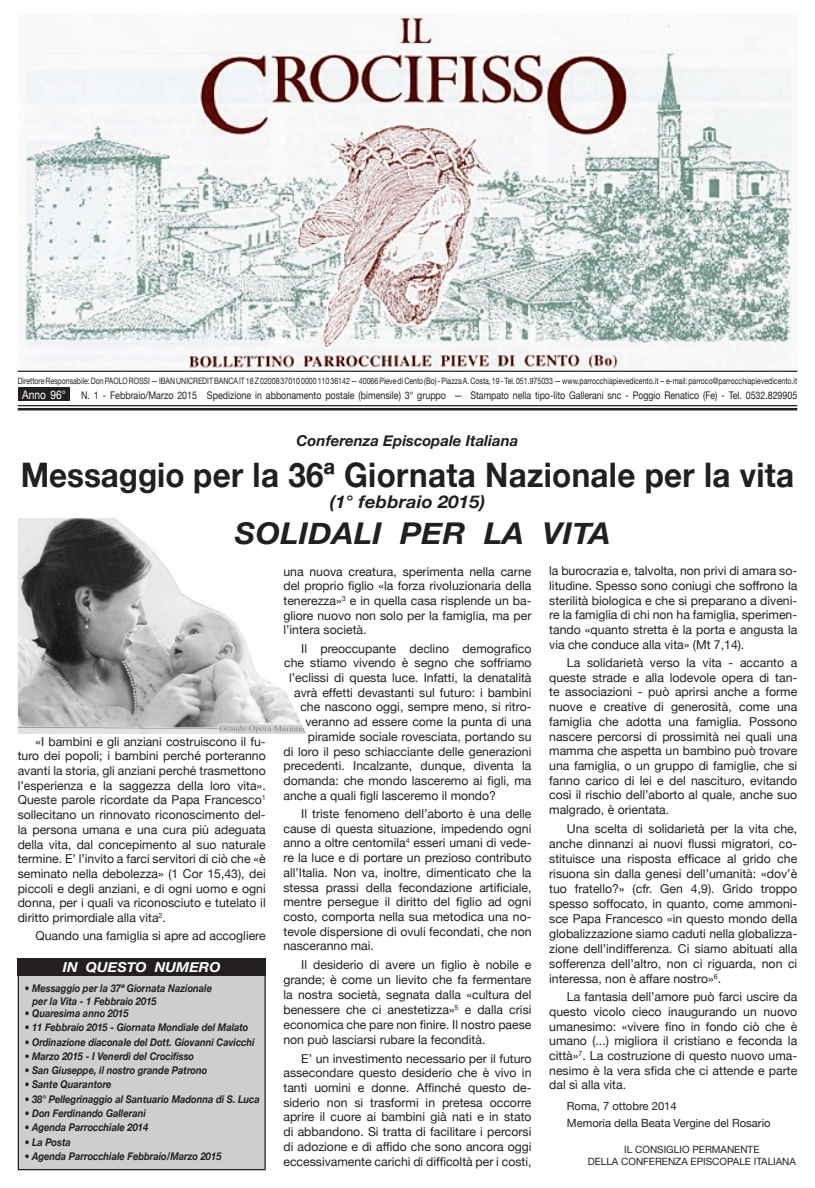
<style>
.page{position:relative;width:815px;height:1188px;background:#fff}
.page>*{position:absolute;margin:0;border:0;box-sizing:border-box;transform-origin:0 0}
.t1{font:700 33.75px "Helvetica Neue";letter-spacing:.01em;color:#231f20;scale:.93 1}
.t2{font:italic 700 30px "Helvetica Neue";letter-spacing:.01em;color:#231f20;scale:1.05 1}
.t3{font:italic 700 17.5px "Helvetica Neue";letter-spacing:.01em;color:#231f20;scale:1.05 1}
.t4{font:italic 700 15px "Helvetica Neue";color:#231f20}
.t5{font:italic 700 13.75px "Helvetica Neue";color:#fff;scale:1.05 1}
.t6{font:12.25px/14.8px "Helvetica Neue";color:#231f20;text-align:justify}
.t7{font:12px "Helvetica Neue";color:#fff;scale:.85 1}
.t8{font:11.25px "Helvetica Neue";color:#231f20}
.t9{font:italic 700 10.62px "Helvetica Neue";color:#231f20;scale:.88 1}
.t10{font:10.5px "Helvetica Neue";color:#231f20;scale:.85 1}
.t11{font:10px "Helvetica Neue";color:#231f20}
.t12{font:8.75px "Helvetica Neue";color:#231f20;scale:.8 1}
</style>
<div class="page">
<div style="left:18px;top:974px;width:247px;height:195px;background:#cdced0"></div>
<div style="left:18px;top:973px;width:248px;height:196px;border:1px solid #231f20"></div>
<div style="left:18px;top:957px;width:248px;height:17px;background:#231f20"></div>
<div style="left:18px;top:387px;width:52px;height:13px;background:#231f20"></div>
<hr style="left:18px;top:370px;width:779px;height:2px;background:#231f20">
<hr style="left:18px;top:405px;width:779px;height:1px;background:#231f20">
<hr style="left:18px;top:408px;width:779px;height:2px;background:#231f20">
<img style="left:22px;top:14px;width:775px;height:355px">
<img style="left:18px;top:518px;width:288px;height:215px">
<p class="t12" style="left:18px;top:375px;width:976px">Direttore Responsabile: Don PAOLO ROSSI — IBAN UNICREDIT BANCA IT 18 Z 02008 37010 0000 110 36142 — 40066 Pieve di Cento (Bo) - Piazza A. Costa, 19 - Tel. 051.975033 — www.parrocchiapievedicento.it – e-mail: parroco@parrocchiapievedicento.it</p>
<p class="t7" style="left:22px;top:387px;width:53px">Anno 96°</p>
<p class="t10" style="left:81px;top:388px;width:844px">N. 1 - Febbraio/Marzo 2015 Spedizione in abbonamento postale (bimensile) 3° gruppo — Stampato nella tipo-lito Gallerani snc - Poggio Renatico (Fe) - Tel. 0532.829905</p>
<p class="t4" style="left:297px;top:431px;width:223px">Conferenza Episcopale Italiana</p>
<p class="t1" style="left:21px;top:454px;width:833px">Messaggio per la 36ª Giornata Nazionale per la vita</p>
<p class="t3" style="left:330px;top:490px;width:150px">(1° febbraio 2015)</p>
<p class="t2" style="left:235px;top:514px;width:359px">SOLIDALI PER LA VITA</p>
<p class="t6" style="left:18px;top:733px;width:250px;text-indent:18px">«I bambini e gli anziani costruiscono il fu&shy;turo dei popoli; i bambini perché porteranno avanti la storia, gli anziani perché trasmettono l’esperienza e la saggezza della loro vita».<br>Queste parole ricordate da Papa Francesco<sup>1 </sup>sollecitano un rinnovato riconoscimento del&shy;la persona umana e una cura più adeguata della vita, dal concepimento al suo naturale termine. E’ l’invito a farci servitori di ciò che «è seminato nella debolezza» (1 Cor 15,43), dei piccoli e degli anziani, e di ogni uomo e ogni donna, per i quali va riconosciuto e tutelato il diritto primordiale alla vita<sup>2</sup>.</p>
<p class="t6" style="left:35px;top:928px;width:232px">Quando una famiglia si apre ad accogliere</p>
<p class="t5" style="left:63px;top:958px;width:152px">IN QUESTO NUMERO</p>
<p class="t9" style="left:25px;top:981px;width:214px">• Messaggio per la 37ª Giornata Nazionale</p>
<p class="t9" style="left:33px;top:993px;width:143px">per la Vita - 1 Febbraio 2015</p>
<p class="t9" style="left:25px;top:1006px;width:120px">• Quaresima anno 2015</p>
<p class="t9" style="left:25px;top:1020px;width:256px">• 11 Febbraio 2015 - Giornata Mondiale del Malato</p>
<p class="t9" style="left:25px;top:1034px;width:263px">• Ordinazione diaconale del Dott. Giovanni Cavicchi</p>
<p class="t9" style="left:25px;top:1049px;width:194px">• Marzo 2015 - I Venerdì del Crocifisso</p>
<p class="t9" style="left:25px;top:1063px;width:209px">• San Giuseppe, il nostro grande Patrono</p>
<p class="t9" style="left:25px;top:1077px;width:100px">• Sante Quarantore</p>
<p class="t9" style="left:25px;top:1091px;width:269px">• 38° Pellegrinaggio al Santuario Madonna di S. Luca</p>
<p class="t9" style="left:25px;top:1106px;width:139px">• Don Ferdinando Gallerani</p>
<p class="t9" style="left:25px;top:1120px;width:142px">• Agenda Parrocchiale 2014</p>
<p class="t9" style="left:25px;top:1134px;width:54px">• La Posta</p>
<p class="t9" style="left:25px;top:1149px;width:225px">• Agenda Parrocchiale Febbraio/Marzo 2015</p>
<p class="t6" style="left:283px;top:563px;width:250px">una nuova creatura, sperimenta nella carne del proprio figlio «la forza rivoluzionaria della tenerezza»<sup>3</sup> e in quella casa risplende un ba&shy;gliore nuovo non solo per la famiglia, ma per l’intera società.</p>
<p class="t6" style="left:301px;top:640px;width:232px">Il preoccupante declino demografico</p>
<p class="t6" style="left:284px;top:655px;width:249px">che stiamo vivendo è segno che soffriamo</p>
<p class="t6" style="left:289px;top:670px;width:244px">l’eclissi di questa luce. Infatti, la denatalità</p>
<p class="t6" style="left:294px;top:684px;width:239px">avrà effetti devastanti sul futuro: i bambini</p>
<p class="t6" style="left:300px;top:699px;width:233px">che nascono oggi, sempre meno, si ritro-</p>
<p class="t6" style="left:305px;top:714px;width:228px">veranno ad essere come la punta di una</p>
<p class="t6" style="left:308px;top:728px;width:225px">piramide sociale rovesciata, portando su</p>
<p class="t6" style="left:283px;top:743px;width:250px">di loro il peso schiacciante delle generazioni</p>
<p class="t6" style="left:283px;top:758px;width:250px">precedenti. Incalzante, dunque, diventa la</p>
<p class="t6" style="left:283px;top:772px;width:250px">domanda: che mondo lasceremo ai figli, ma</p>
<p class="t6" style="left:283px;top:787px;width:214px">anche a quali figli lasceremo il mondo?</p>
<p class="t6" style="left:283px;top:805px;width:250px;text-indent:18px">Il triste fenomeno dell’aborto è una delle cause di questa situazione, impedendo ogni anno a oltre centomila<sup>4</sup> esseri umani di vede&shy;re la luce e di portare un prezioso contributo all’Italia. Non va, inoltre, dimenticato che la stessa prassi della fecondazione artificiale, mentre persegue il diritto del figlio ad ogni costo, comporta nella sua metodica una no&shy;tevole dispersione di ovuli fecondati, che non nasceranno mai.</p>
<p class="t6" style="left:283px;top:956px;width:250px;text-indent:18px">Il desiderio di avere un figlio è nobile e grande; è come un lievito che fa fermentare la nostra società, segnata dalla «cultura del benessere che ci anestetizza»<sup>5</sup> e dalla crisi economica che pare non finire. Il nostro paese non può lasciarsi rubare la fecondità.</p>
<p class="t6" style="left:283px;top:1050px;width:250px;text-indent:18px">E’ un investimento necessario per il futuro assecondare questo desiderio che è vivo in tanti uomini e donne. Affinché questo de&shy;siderio non si trasformi in pretesa occorre aprire il cuore ai bambini già nati e in stato di abbandono. Si tratta di facilitare i percorsi di adozione e di affido che sono ancora oggi eccessivamente carichi di difficoltà per i costi,</p>
<p class="t6" style="left:549px;top:563px;width:250px">la burocrazia e, talvolta, non privi di amara so&shy;litudine. Spesso sono coniugi che soffrono la sterilità biologica e che si preparano a diveni&shy;re la famiglia di chi non ha famiglia, sperimen&shy;tando «quanto stretta è la porta e angusta la via che conduce alla vita» (Mt 7,14).</p>
<p class="t6" style="left:549px;top:655px;width:250px;text-indent:18px">La solidarietà verso la vita - accanto a queste strade e alla lodevole opera di tan&shy;te associazioni - può aprirsi anche a forme nuove e creative di generosità, come una famiglia che adotta una famiglia. Possono nascere percorsi di prossimità nei quali una mamma che aspetta un bambino può trovare una famiglia, o un gruppo di famiglie, che si fanno carico di lei e del nascituro, evitando così il rischio dell’aborto al quale, anche suo malgrado, è orientata.</p>
<p class="t6" style="left:549px;top:820px;width:250px;text-indent:18px">Una scelta di solidarietà per la vita che, anche dinnanzi ai nuovi flussi migratori, co&shy;stituisce una risposta efficace al grido che risuona sin dalla genesi dell’umanità: «dov’è tuo fratello?» (cfr. Gen 4,9). Grido troppo spesso soffocato, in quanto, come ammoni&shy;sce Papa Francesco «in questo mondo della globalizzazione siamo caduti nella globalizza&shy;zione dell’indifferenza. Ci siamo abituati alla sofferenza dell’altro, non ci riguarda, non ci interessa, non è affare nostro»<sup>6</sup>.</p>
<p class="t6" style="left:549px;top:988px;width:250px;text-indent:18px">La fantasia dell’amore può farci uscire da questo vicolo cieco inaugurando un nuovo umanesimo: «vivere fino in fondo ciò che è umano (...) migliora il cristiano e feconda la città»<sup>7</sup>. La costruzione di questo nuovo uma&shy;nesimo è la vera sfida che ci attende e parte dal sì alla vita.</p>
<p class="t8" style="left:567px;top:1098px;width:111px">Roma, 7 ottobre 2014</p>
<p class="t8" style="left:567px;top:1115px;width:205px">Memoria della Beata Vergine del Rosario</p>
<p class="t11" style="left:624px;top:1142px;width:137px">IL CONSIGLIO PERMANENTE</p>
<p class="t11" style="left:588px;top:1154px;width:210px">DELLA CONFERENZA EPISCOPALE ITALIANA</p>
</div>
